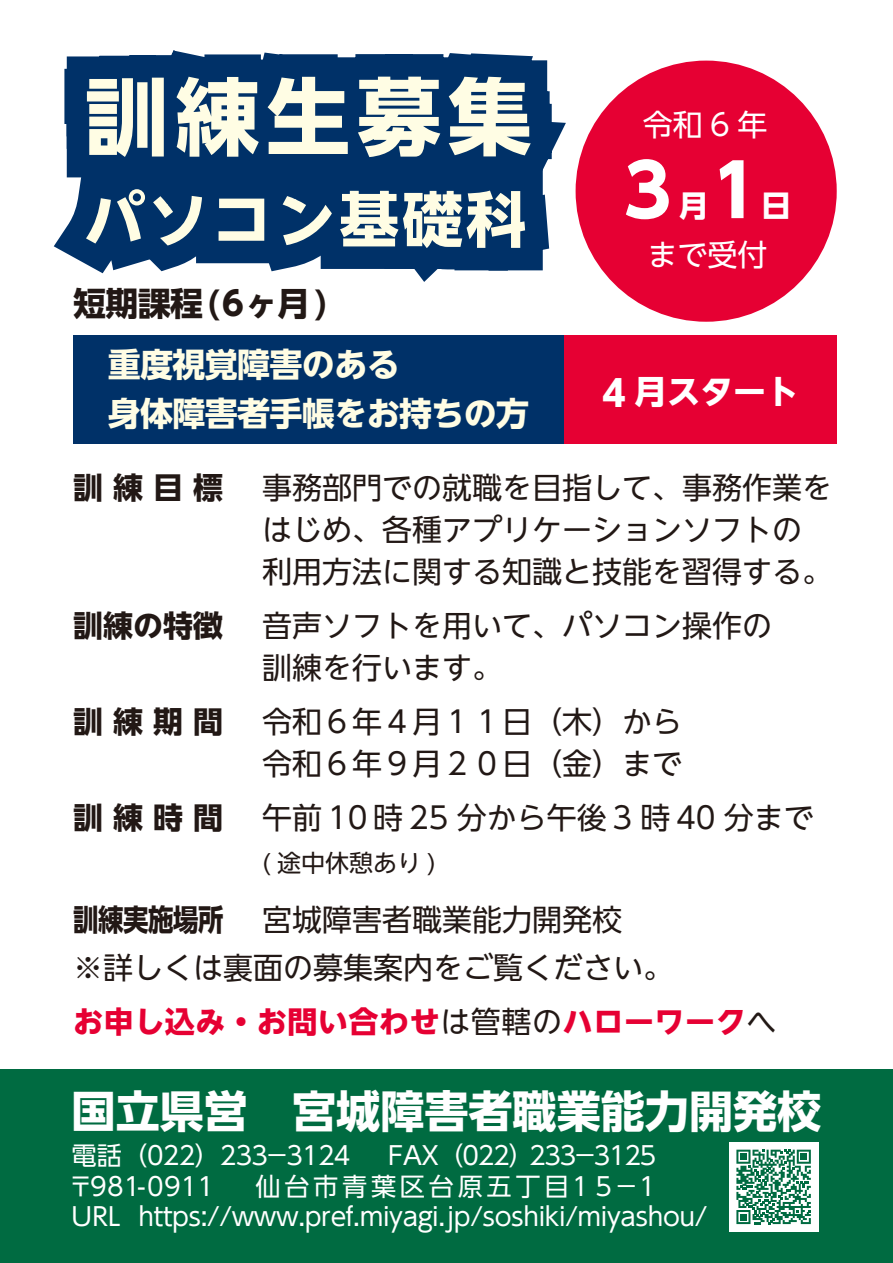
<style>
.page{position:relative;width:893px;height:1263px;background:#fff}
.page>*{position:absolute;margin:0;border:0;box-sizing:border-box;transform-origin:0 0}
.t1{font:700 84px "UD Shin Go NT Pro";letter-spacing:.08em;color:#fff}
.t2{font:700 72px "UD Shin Go NT Pro";color:#fff}
.t3{font:700 60px "UD Shin Go NT Pro";letter-spacing:.06em;color:#fff}
.t4{font:700 44.1px "UD Shin Go Pro";color:#fff}
.t5{font:700 33px/48.8px "UD Shin Go NT Pro";letter-spacing:-.02em;color:#fffde4}
.t6{font:700 33px "UD Shin Go NT Pro";letter-spacing:-.02em;color:#221815}
.t7{font:700 33px "UD Shin Go NT Pro";color:#fff}
.t8{font:30px/42px "UD Shin Go NT Pro";color:#221815}
.t9{font:700 30px "UD Shin Go NT Pro";letter-spacing:.02em;color:#e60033}
.t10{font:700 30px "UD Shin Go NT Pro";letter-spacing:.335em;color:#221815}
.t11{font:30px "UD Shin Go NT Pro";color:#fff}
.t12{font:700 30px "UD Shin Go NT Pro";letter-spacing:.335em;color:#221815;scale:.85 1}
.t13{font:700 30px "UD Shin Go NT Pro";color:#fff}
.t14{font:25.2px/29.8px "UD Shin Go Pro";letter-spacing:-.015em;color:#fff}
.t15{font:25.2px "UD Shin Go Pro";letter-spacing:-.395em;color:#fff}
.t16{font:25.2px "UD Shin Go Pro";letter-spacing:-.375em;color:#fff}
.t17{font:24px "UD Shin Go NT Pro";color:#221815}
.s1{font-size:36px}
.s2{font-weight:700}
.s3{font-weight:400;color:#221815}
</style>
<div class="page">
<svg style="left:53px;top:50px;width:295px;height:224px;background:#1b4778"></svg>
<svg style="left:348px;top:54px;width:67px;height:282px"></svg>
<svg style="left:415px;top:53px;width:158px;height:283px"></svg>
<div style="left:576px;top:61px;width:261px;height:261px;background:#e60033;border-radius:50%"></div>
<div style="left:563px;top:336px;width:274px;height:108px;background:#e60033"></div>
<div style="left:73px;top:336px;width:490px;height:108px;background:#003168"></div>
<div style="left:0;top:1069px;width:893px;height:194px;background:#006b41"></div>
<div style="left:729px;top:1142px;width:89px;height:89px;background:#fff"></div>
<svg style="left:736px;top:1150px;width:75px;height:74px"></svg>
<h1 class="t1" style="left:85px;top:48px;width:448px">訓練生募集</h1>
<h3 class="t3" style="left:85px;top:170px;width:443px">パソコン基礎科</h3>
<p class="t6" style="left:73px;top:276px;width:256px">短期課程(６ヶ月)</p>
<p class="t5" style="left:108px;top:340px;width:423px">重度視覚障害のある<br>身体障害者手帳をお持ちの方</p>
<p class="t11" style="left:643px;top:100px;width:126px">令和6年</p>
<h2 class="t2" style="left:624px;top:132px;width:49px">3</h2>
<h2 class="t2" style="left:712px;top:132px;width:49px">1</h2>
<p class="t13" style="left:679px;top:181px;width:31px">月</p>
<p class="t13" style="left:761px;top:181px;width:31px">日</p>
<p class="t11" style="left:647px;top:231px;width:121px">まで受付</p>
<p class="t7" style="left:602px;top:365px;width:199px"><span class="s1">4</span> 月スタート</p>
<p class="t10" style="left:73px;top:463px;width:151px">訓練目標</p>
<p class="t8" style="left:262px;top:466px;width:572px">事務部門での就職を目指して、事務作業をはじめ、各種アプリケーションソフトの利用方法に関する知識と技能を習得する。</p>
<p class="t8" style="left:262px;top:604px;width:512px;text-indent:-189px"><span class="s2">訓練の特徴</span>　 音声ソフトを用いて、パソコン操作の訓練を行います。</p>
<p class="t10" style="left:73px;top:697px;width:151px">訓練期間</p>
<p class="t8" style="left:262px;top:700px;width:421px">令和６年４月１１日（木）から令和６年９月２０日（金）まで</p>
<p class="t10" style="left:73px;top:793px;width:151px">訓練時間</p>
<p class="t8" style="left:262px;top:796px;width:553px">午前 10 時 25 分から午後 3 時 40 分まで</p>
<p class="t17" style="left:262px;top:843px;width:175px">( 途中休憩あり )</p>
<p class="t12" style="left:73px;top:895px;width:178px">訓練実施場所</p>
<p class="t8" style="left:73px;top:895px;width:601px;line-height:48px;text-indent:189px">宮城障害者職業能力開発校<br>※詳しくは裏面の募集案内をご覧ください。</p>
<p class="t9" style="left:73px;top:997px;width:705px">お申し込み・お問い合わせ<span class="s3">は管轄の</span>ハローワーク<span class="s3">へ</span></p>
<h3 class="t4" style="left:72px;top:1075px;width:751px">国立県営　宮城障害者職業能力開発校</h3>
<p class="t16" style="left:72px;top:1135px;width:285px">電話（０２２）２３３－３１２４</p>
<p class="t15" style="left:388px;top:1135px;width:319px">FAX （０２２）２３３－３１２５　　</p>
<p class="t14" style="left:68px;top:1171px;width:147px">〒981-0911</p>
<p class="t14" style="left:72px;top:1171px;width:637px;text-indent:184px">仙台市青葉区台原五丁目１５－１<br>URL https://www.pref.miyagi.jp/soshiki/miyashou/</p>
</div>
